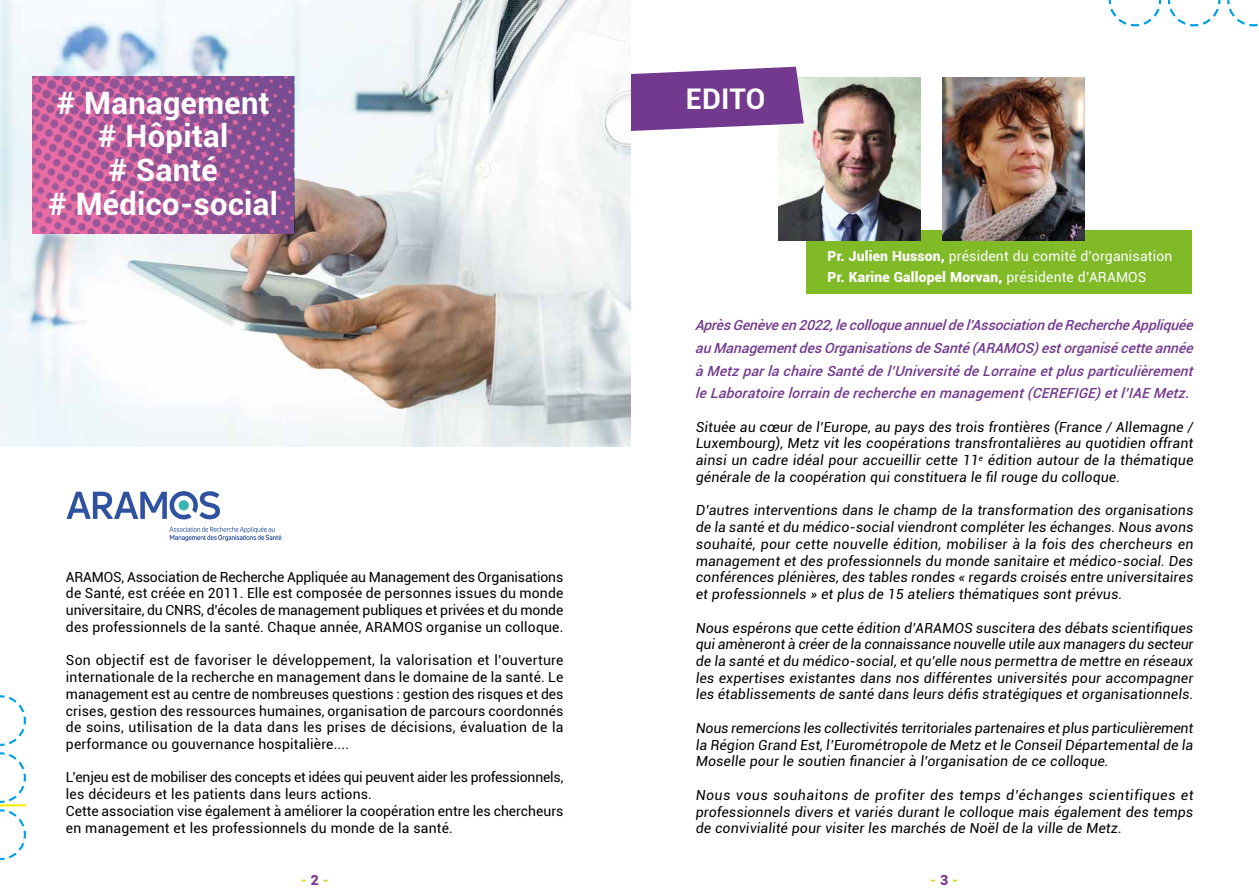
<style>
.page{position:relative;width:1259px;height:893px;background:#fff}
.page>*{position:absolute;margin:0;border:0;box-sizing:border-box;transform-origin:0 0}
.t1{font:700 30.9px/33.6px "Roboto";letter-spacing:.015em;color:#fff;text-align:center}
.t2{font:700 28.5px "Roboto";letter-spacing:.005em;color:#fff}
.t3{font:13.95px/16.8px "Roboto";letter-spacing:.01em;color:#000;text-align:justify}
.t4{font:italic 500 13.95px/22.8px "Roboto";letter-spacing:.01em;color:#72398e;text-align:justify}
.t5{font:13.95px/20.2px "Roboto";letter-spacing:.01em;color:#fff}
.t6{font:900 13.95px "Roboto";color:#d7db2d}
.s1{font-weight:900}
.s2{color:#82368c}
</style>
<div class="page">
<svg style="left:0;top:695px;width:27px;height:165px"></svg>
<hr style="left:0;top:804px;width:26px;height:2px;background:#ffed00">
<svg style="left:1108px;top:0;width:150px;height:27px"></svg>
<div style="left:806px;top:230px;width:386px;height:64px;background:#80ba27"></div>
<img style="left:942px;top:77px;width:142px;height:164px">
<img style="left:778px;top:77px;width:142px;height:164px">
<svg style="left:630px;top:67px;width:174px;height:69px"></svg>
<img style="left:0;top:0;width:630px;height:446px">
<img style="left:33px;top:76px;width:261px;height:158px">
<svg style="left:169px;top:527px;width:112px;height:14px"></svg>
<svg style="left:67px;top:491px;width:153px;height:28px"></svg>
<h1 class="t1" style="left:48px;top:85px;width:231px"># Management # Hôpital<br># Santé<br># Médico-social</h1>
<p class="t3" style="left:66px;top:568px;width:499px">ARAMOS, Association de Recherche Appliquée au Management des Organisations de Santé, est créée en 2011. Elle est composée de personnes issues du monde universitaire, du CNRS, d’écoles de management publiques et privées et du monde des professionnels de la santé. Chaque année, ARAMOS organise un colloque.</p>
<p class="t3" style="left:66px;top:651px;width:499px">Son objectif est de favoriser le développement, la valorisation et l’ouverture internationale de la recherche en management dans le domaine de la santé. Le management est au centre de nombreuses questions : gestion des risques et des crises, gestion des ressources humaines, organisation de parcours coordonnés de soins, utilisation de la data dans les prises de décisions, évaluation de la performance ou gouvernance hospitalière....</p>
<p class="t3" style="left:66px;top:769px;width:499px;text-align:left">L’enjeu est de mobiliser des concepts et idées qui peuvent aider les professionnels, les décideurs et les patients dans leurs actions.<br>Cette association vise également à améliorer la coopération entre les chercheurs en management et les professionnels du monde de la santé.</p>
<h2 class="t2" style="left:686px;top:79px;width:81px">EDITO</h2>
<p class="t5" style="left:827px;top:246px;width:346px"><span class="s1">Pr. Julien Husson,</span> président du comité d’organisation<br><span class="s1">Pr. Karine Gallopel Morvan,</span> présidente d’ARAMOS</p>
<p class="t4" style="left:695px;top:313px;width:501px">Après Genève en 2022, le colloque annuelde l’Association de Recherche Appliquée au Management des Organisations de Santé (ARAMOS) est organisé cette année à Metz par la chaire Santé de l’Université de Lorraine et plus particulièrement le Laboratoire lorrain de recherche en management (CEREFIGE) et l’IAE Metz.</p>
<p class="t3" style="left:695px;top:418px;width:501px">Située au cœur de l’Europe, au pays des trois frontières (France / Allemagne / Luxembourg), Metz vit les coopérations transfrontalières au quotidien offrant ainsi un cadre idéal pour accueillir cette 11<sup>e</sup> édition autour de la thématique générale de la coopération qui constituera le fil rouge du colloque.</p>
<p class="t3" style="left:695px;top:501px;width:501px">D’autres interventions dans le champ de la transformation des organisations de la santé et du médico-social viendront compléter les échanges. Nous avons souhaité, pour cette nouvelle édition, mobiliser à la fois des chercheurs en management et des professionnels du monde sanitaire et médico-social. Des conférences plénières, des tables rondes « regards croisés entre universitaires et professionnels » et plus de 15 ateliers thématiques sont prévus.</p>
<p class="t3" style="left:695px;top:619px;width:501px">Nous espérons que cette édition d’ARAMOS suscitera des débats scientifiques quiamèneront à créer de la connaissance nouvelle utile aux managers du secteur de la santé et du médico-social, et qu’elle nous permettra de mettre en réseaux les expertises existantes dans nos différentes universités pour accompagner les établissements de santé dans leurs défis stratégiques et organisationnels.</p>
<p class="t3" style="left:695px;top:719px;width:501px">Nous remercions les collectivités territoriales partenaires et plus particulièrement la Région Grand Est, l’Eurométropole de Metz et le Conseil Départemental de la Moselle pour le soutien financier à l’organisation de ce colloque.</p>
<p class="t3" style="left:695px;top:786px;width:501px">Nous vous souhaitons de profiter des temps d’échanges scientifiques et professionnels divers et variés durant le colloque mais également des temps de convivialité pour visiter les marchés de Noël de la ville de Metz.</p>
<p class="t6" style="left:301px;top:870px;width:29px">- <span class="s2">2</span> -</p>
<p class="t6" style="left:930px;top:870px;width:29px">- <span class="s2">3</span> -</p>
</div>
